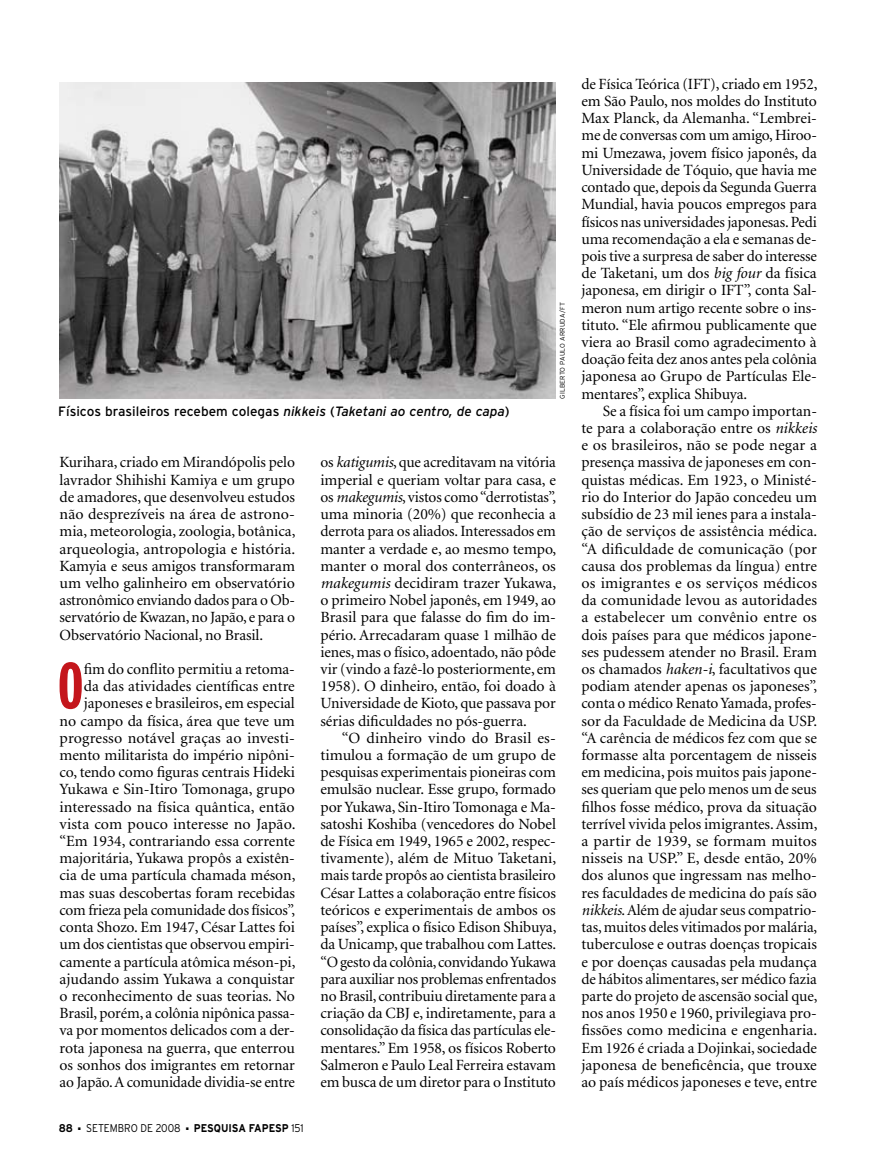
<style>
.page{position:relative;width:885px;height:1170px;background:#fff}
.page>*{position:absolute;margin:0;border:0;box-sizing:border-box;transform-origin:0 0}
.t1{font:700 extra-condensed 65.1px "Interstate";color:#c4161c;scale:1.04 1}
.t2{font:15.6px/17.2px "Minion";letter-spacing:-.005em;color:#000;text-align:justify}
.t3{font:13.5px "Interstate";color:#000}
.t4{font:700 11.25px "Interstate";color:#000;scale:.9 1}
.t5{font:300 11.25px "Interstate";color:#000;scale:.9 1}
.t6{font:300 6.75px "Interstate";letter-spacing:.025em;color:#000}
.s1{font-style:italic}
.s2{font-weight:300}
</style>
<div class="page">
<img style="left:60px;top:82px;width:496px;height:316px">
<p class="t3" style="left:58px;top:403px;width:453px">Físicos brasileiros recebem colegas <span class="s1">nikkeis</span> (<span class="s1">Taketani ao centro, de capa</span>)</p>
<p class="t6" style="left:558px;top:399px;width:98px;rotate:-90deg">GILBERTO PAULO ARRUDA/FT</p>
<p class="t2" style="left:60px;top:454px;width:237px">Kurihara, criado em Mirandópolis pelo lavrador Shihishi Kamiya e um grupo de amadores, que desenvolveu estudos não desprezíveis na área de astrono&shy;mia, meteorologia, zoologia, botânica, arqueologia, antropologia e história.<br>Kamyia e seus amigos transformaram um velho galinheiro em observatório astronômico enviando dados para o Ob&shy;servatório de Kwazan, no Japão, e para o Observatório Nacional, no Brasil.</p>
<h1 class="t1" style="left:57px;top:649px;width:27px">O</h1>
<p class="t2" style="left:60px;top:661px;width:237px;text-align:right">fim do conflito permitiu a retoma-<br>da das atividades científicas entre japoneses e brasileiros, em especial<br>no campo da física, área que teve um progresso notável graças ao investi&shy;mento militarista do império nipôni&shy;co, tendo como figuras centrais Hideki Yukawa e Sin-Itiro Tomonaga, grupo interessado na física quântica, então vista com pouco interesse no Japão. “Em 1934, contrariando essa corrente majoritária, Yukawa propôs a existên&shy;cia de uma partícula chamada méson, mas suas descobertas foram recebidas com frieza pela comunidade dos físicos”, conta Shozo. Em 1947, César Lattes foi um dos cientistas que observou empiri&shy;camente a partícula atômica méson-pi, ajudando assim Yukawa a conquistar o reconhecimento de suas teorias. No Brasil, porém, a colônia nipônica passa&shy;va por momentos delicados com a der&shy;rota japonesa na guerra, que enterrou os sonhos dos imigrantes em retornar ao Japão. A comunidade dividia-se entre</p>
<p class="t4" style="left:59px;top:1121px;width:17px">88</p>
<p class="t5" style="left:78px;top:1121px;width:115px">■ SETEMBRO DE 2008</p>
<p class="t4" style="left:186px;top:1121px;width:132px">■ PESQUISA FAPESP <span class="s2">151</span></p>
<p class="t2" style="left:320px;top:454px;width:237px">os <span class="s1">katigumis</span>, que acreditavam na vitória imperial e queriam voltar para casa, e os <span class="s1">makegumis</span>, vistos como “derrotistas”, uma minoria (20%) que reconhecia a derrota para os aliados. Interessados em manter a verdade e, ao mesmo tempo, manter o moral dos conterrâneos, os <span class="s1">makegumis</span> decidiram trazer Yukawa, o primeiro Nobel japonês, em 1949, ao Brasil para que falasse do fim do im&shy;pério. Arrecadaram quase 1 milhão de ienes, mas o físico, adoentado, não pôde vir (vindo a fazê-lo posteriormente, em 1958). O dinheiro, então, foi doado à Universidade de Kioto, que passava por sérias dificuldades no pós-guerra.</p>
<p class="t2" style="left:320px;top:729px;width:237px;text-indent:21px">“O dinheiro vindo do Brasil es&shy;timulou a formação de um grupo de pesquisas experimentais pioneiras com emulsão nuclear. Esse grupo, formado por Yukawa, Sin-Itiro Tomonaga e Ma&shy;satoshi Koshiba (vencedores do Nobel de Física em 1949, 1965 e 2002, respec&shy;tivamente), além de Mituo Taketani, mais tarde propôs ao cientista brasileiro César Lattes a colaboração entre físicos teóricos e experimentais de ambos os países”, explica o físico Edison Shibuya, da Unicamp, que trabalhou com Lattes. “O gesto da colônia, convidando Yukawa para auxiliar nos problemas enfrentados no Brasil, contribuiu diretamente para a criação da CBJ e, indiretamente, para a consolidação da física das partículas ele&shy;mentares.” Em 1958, os físicos Roberto Salmeron e Paulo Leal Ferreira estavam em busca de um diretor para o Instituto</p>
<p class="t2" style="left:581px;top:76px;width:237px">de Física Teórica (IFT), criado em 1952, em São Paulo, nos moldes do Instituto Max Planck, da Alemanha. “Lembrei&shy;me de conversas com um amigo, Hiroo&shy;mi Umezawa, jovem físico japonês, da Universidade de Tóquio, que havia me contado que, depois da Segunda Guerra Mundial, havia poucos empregos para físicos nas universidades japonesas. Pedi uma recomendação a ela e semanas de&shy;pois tive a surpresa de saber do interesse de Taketani, um dos <span class="s1">big four</span> da física japonesa, em dirigir o IFT”, conta Sal&shy;meron num artigo recente sobre o ins&shy;tituto. “Ele afirmou publicamente que viera ao Brasil como agradecimento à doação feita dez anos antes pela colônia japonesa ao Grupo de Partículas Ele&shy;mentares”, explica Shibuya.</p>
<p class="t2" style="left:581px;top:403px;width:237px;text-indent:21px">Se a física foi um campo importan&shy;te para a colaboração entre os <span class="s1">nikkeis </span>e os brasileiros, não se pode negar a presença massiva de japoneses em con&shy;quistas médicas. Em 1923, o Ministé&shy;rio do Interior do Japão concedeu um subsídio de 23 mil ienes para a instala&shy;ção de serviços de assistência médica. “A dificuldade de comunicação (por causa dos problemas da língua) entre os imigrantes e os serviços médicos da comunidade levou as autoridades a estabelecer um convênio entre os dois países para que médicos japone&shy;ses pudessem atender no Brasil. Eram os chamados <span class="s1">haken-i</span>, facultativos que podiam atender apenas os japoneses”, conta o médico Renato Yamada, profes&shy;sor da Faculdade de Medicina da USP. “A carência de médicos fez com que se formasse alta porcentagem de nisseis em medicina, pois muitos pais japone&shy;ses queriam que pelo menos um de seus filhos fosse médico, prova da situação terrível vivida pelos imigrantes. Assim, a partir de 1939, se formam muitos nisseis na USP.” E, desde então, 20% dos alunos que ingressam nas melho&shy;res faculdades de medicina do país são <span class="s1">nikkeis</span>. Além de ajudar seus compatrio&shy;tas, muitos deles vitimados por malária, tuberculose e outras doenças tropicais e por doenças causadas pela mudança de hábitos alimentares, ser médico fazia parte do projeto de ascensão social que, nos anos 1950 e 1960, privilegiava pro&shy;fissões como medicina e engenharia.<br>Em 1926 é criada a Dojinkai, sociedade japonesa de beneficência, que trouxe ao país médicos japoneses e teve, entre</p>
</div>
